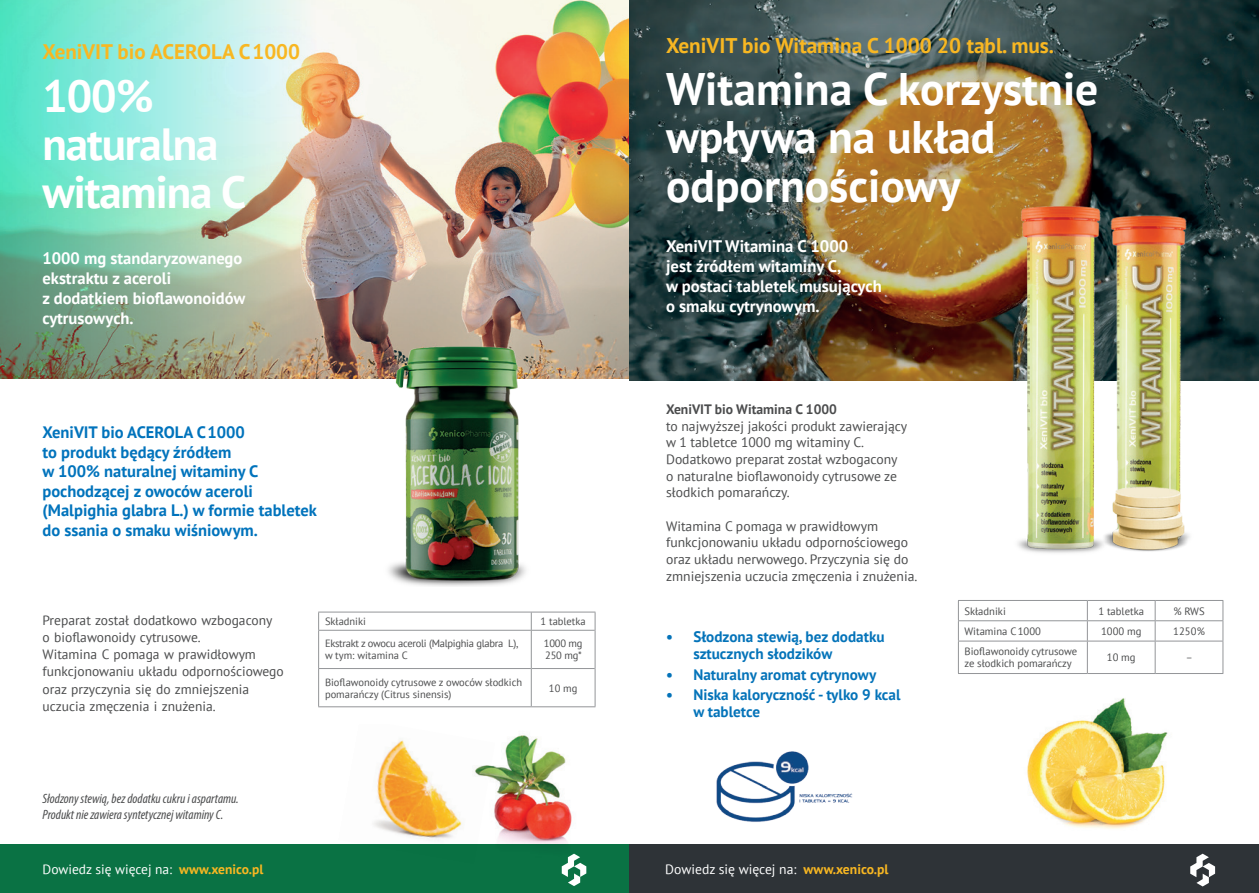
<style>
.page{position:relative;width:1259px;height:893px;background:#fff}
.page>*{position:absolute;margin:0;border:0;box-sizing:border-box;transform-origin:0 0}
.t1{font:700 45.45px/48.6px "PT Sans";color:#fff}
.t2{font:700 45px/48px "PT Sans";letter-spacing:-.025em;color:#fff}
.t3{font:700 21.3px "PT Sans";color:#f8b722}
.t4{font:700 21px "PT Sans";color:#f8b722}
.t5{font:700 16.65px/20px "PT Sans";color:#fff}
.t6{font:700 16.5px/19.5px "PT Sans";color:#0073bc}
.t7{font:700 16.5px/19.8px "PT Sans";color:#fff}
.t8{font:700 15.15px/16.6px "PT Sans";color:#0473b9}
.t9{font:13.65px/16.6px "PT Sans";color:#4b4c4d}
.t10{font:13.65px "PT Sans";color:#fff}
.t11{font:13.5px/17.2px "PT Sans";color:#4b4c4d}
.t12{font:italic condensed 13.5px/16.2px "Myriad Pro";color:#4b4c4d}
.t13{font:13.5px "PT Sans";color:#fff}
.t14{font:10.65px/12.1px "PT Sans";color:#4b4c4d}
.t15{font:10.5px/12px "PT Sans";color:#4b4c4d}
.t16{font:10.5px/12px "PT Sans";letter-spacing:-.025em;color:#4b4c4d}
.t17{font:10.5px/12px "PT Sans";letter-spacing:-.02em;color:#4b4c4d}
.s1{font-weight:700;color:#f8b722}
.s2{font-weight:700}
</style>
<div class="page">
<img style="left:315px;top:0;width:944px;height:380px">
<img style="left:0;top:0;width:315px;height:379px">
<div style="left:0;top:844px;width:629px;height:49px;background:#0a7244"></div>
<svg style="left:562px;top:866px;width:24px;height:20px"></svg>
<img style="left:495px;top:735px;width:91px;height:131px">
<img style="left:495px;top:735px;width:26px;height:58px">
<img style="left:373px;top:740px;width:122px;height:99px">
<img style="left:376px;top:741px;width:59px;height:95px">
<hr style="left:318px;top:612px;width:213px;height:1px;background:#939598">
<svg style="left:318px;top:612px;width:1px;height:18px"></svg>
<hr style="left:318px;top:630px;width:213px;height:1px;background:#939598">
<hr style="left:318px;top:631px;width:1px;height:37px;background:#939598">
<hr style="left:318px;top:668px;width:213px;height:1px;background:#939598">
<hr style="left:318px;top:669px;width:1px;height:37px;background:#939598">
<hr style="left:531px;top:612px;width:64px;height:1px;background:#939598">
<svg style="left:531px;top:612px;width:1px;height:18px"></svg>
<hr style="left:531px;top:630px;width:64px;height:1px;background:#939598">
<hr style="left:531px;top:631px;width:1px;height:37px;background:#939598">
<hr style="left:531px;top:668px;width:1px;height:38px;background:#939598">
<svg style="left:595px;top:612px;width:1px;height:18px"></svg>
<hr style="left:595px;top:630px;width:1px;height:38px;background:#939598">
<hr style="left:595px;top:668px;width:1px;height:38px;background:#939598">
<hr style="left:531px;top:668px;width:64px;height:1px;background:#939598">
<hr style="left:318px;top:706px;width:213px;height:1px;background:#939598">
<hr style="left:531px;top:706px;width:64px;height:1px;background:#939598">
<img style="left:334px;top:341px;width:245px;height:245px">
<img style="left:1027px;top:698px;width:141px;height:131px">
<img style="left:716px;top:751px;width:137px;height:71px">
<div style="left:629px;top:844px;width:630px;height:49px;background:#2e3337"></div>
<svg style="left:1190px;top:854px;width:25px;height:32px"></svg>
<hr style="left:958px;top:600px;width:129px;height:1px;background:#939598">
<hr style="left:1087px;top:600px;width:68px;height:1px;background:#939598">
<hr style="left:1155px;top:600px;width:68px;height:1px;background:#939598">
<hr style="left:958px;top:620px;width:129px;height:1px;background:#939598">
<svg style="left:958px;top:601px;width:1px;height:40px"></svg>
<hr style="left:1087px;top:620px;width:68px;height:1px;background:#939598">
<svg style="left:1087px;top:601px;width:1px;height:40px"></svg>
<hr style="left:1155px;top:620px;width:68px;height:1px;background:#939598">
<svg style="left:1154px;top:601px;width:1px;height:40px"></svg>
<svg style="left:1222px;top:601px;width:1px;height:40px"></svg>
<hr style="left:958px;top:641px;width:129px;height:1px;background:#939598">
<hr style="left:958px;top:641px;width:1px;height:32px;background:#939598">
<hr style="left:1087px;top:641px;width:68px;height:1px;background:#939598">
<hr style="left:1087px;top:641px;width:1px;height:32px;background:#939598">
<hr style="left:1155px;top:641px;width:68px;height:1px;background:#939598">
<hr style="left:1154px;top:641px;width:1px;height:32px;background:#939598">
<hr style="left:1222px;top:641px;width:1px;height:32px;background:#939598">
<hr style="left:958px;top:673px;width:129px;height:1px;background:#939598">
<hr style="left:1087px;top:673px;width:68px;height:1px;background:#939598">
<hr style="left:1155px;top:673px;width:68px;height:1px;background:#939598">
<img style="left:880px;top:197px;width:360px;height:184px">
<img style="left:977px;top:207px;width:282px;height:346px">
<img style="left:1089px;top:460px;width:108px;height:93px">
<p class="t4" style="left:43px;top:38px;width:259px">XeniVIT bio ACEROLA C1000</p>
<p class="t2" style="left:43px;top:71px;width:205px">100% naturalna witamina C</p>
<p class="t7" style="left:43px;top:248px;width:204px">1000 mg standaryzowanego ekstraktu z aceroli<br>z dodatkiem bioflawonoidów cytrusowych.</p>
<p class="t6" style="left:43px;top:422px;width:276px">XeniVIT bio ACEROLA C1000<br>to produkt będący źródłem<br>w 100% naturalnej witaminy C pochodzącej z owoców aceroli (Malpighia glabra L.) w formie tabletek do ssania o smaku wiśniowym.</p>
<p class="t11" style="left:43px;top:611px;width:243px">Preparat został dodatkowo wzbogacony<br>o bioflawonoidy cytrusowe.<br>Witamina C pomaga w prawidłowym funkcjonowaniu układu odpornościowego oraz przyczynia się do zmniejszenia uczucia zmęczenia i znużenia.</p>
<p class="t15" style="left:325px;top:615px;width:42px">Składniki</p>
<p class="t15" style="left:540px;top:615px;width:47px">1 tabletka</p>
<p class="t16" style="left:325px;top:637px;width:195px">Ekstrakt z owocu aceroli (Malpighia glabra L), w tym: witamina C</p>
<p class="t17" style="left:544px;top:637px;width:40px">1000 mg<br>250 mg*</p>
<p class="t15" style="left:325px;top:676px;width:199px">Bioflawonoidy cytrusowe z owoców słodkich pomarańczy (Citrus sinensis)</p>
<p class="t15" style="left:549px;top:682px;width:30px">10 mg</p>
<p class="t12" style="left:43px;top:790px;width:198px">Słodzony stewią, bez dodatku cukru i aspartamu.<br>Produkt nie zawiera syntetycznej witaminy C.</p>
<p class="t13" style="left:43px;top:861px;width:222px">Dowiedz się więcej na: <span class="s1">www.xenico.pl</span></p>
<p class="t3" style="left:666px;top:32px;width:389px">XeniVIT bio Witamina C 1000 20 tabl. mus.</p>
<p class="t1" style="left:666px;top:64px;width:434px">Witamina C korzystnie wpływa na układ odpornościowy</p>
<p class="t5" style="left:666px;top:236px;width:217px">XeniVIT Witamina C 1000<br>jest źródłem witaminy C,<br>w postaci tabletek musujących o smaku cytrynowym.</p>
<p class="t9" style="left:666px;top:401px;width:243px"><span class="s2">XeniVIT bio Witamina C 1000<br></span>to najwyższej jakości produkt zawierający w 1 tabletce 1000 mg witaminy C.<br>Dodatkowo preparat został wzbogacony o naturalne bioflawonoidy cytrusowe ze słodkich pomarańczy.</p>
<p class="t9" style="left:666px;top:517px;width:253px">Witamina C pomaga w prawidłowym funkcjonowaniu układu odpornościowego oraz układu nerwowego. Przyczynia się do zmniejszenia uczucia zmęczenia i znużenia.</p>
<p class="t8" style="left:693px;top:628px;width:193px;text-indent:-27px">• Słodzona stewią, bez dodatku sztucznych słodzików</p>
<p class="t8" style="left:666px;top:666px;width:212px">• Naturalny aromat cytrynowy</p>
<p class="t8" style="left:693px;top:687px;width:209px;text-indent:-27px">• Niska kaloryczność - tylko 9 kcal w tabletce</p>
<p class="t14" style="left:964px;top:605px;width:43px">Składniki</p>
<p class="t14" style="left:1098px;top:605px;width:47px">1 tabletka</p>
<p class="t14" style="left:1173px;top:605px;width:33px">% RWS</p>
<p class="t14" style="left:964px;top:625px;width:78px">Witamina C1000</p>
<p class="t14" style="left:1101px;top:625px;width:42px">1000 mg</p>
<p class="t14" style="left:1173px;top:625px;width:33px">1250%</p>
<p class="t14" style="left:964px;top:645px;width:114px">Bioflawonoidy cytrusowe ze słodkich pomarańczy</p>
<p class="t14" style="left:1107px;top:651px;width:30px">10 mg</p>
<p class="t14" style="left:1186px;top:651px;width:9px">–</p>
<p class="t10" style="left:665px;top:861px;width:225px">Dowiedz się więcej na: <span class="s1">www.xenico.pl</span></p>
</div>
